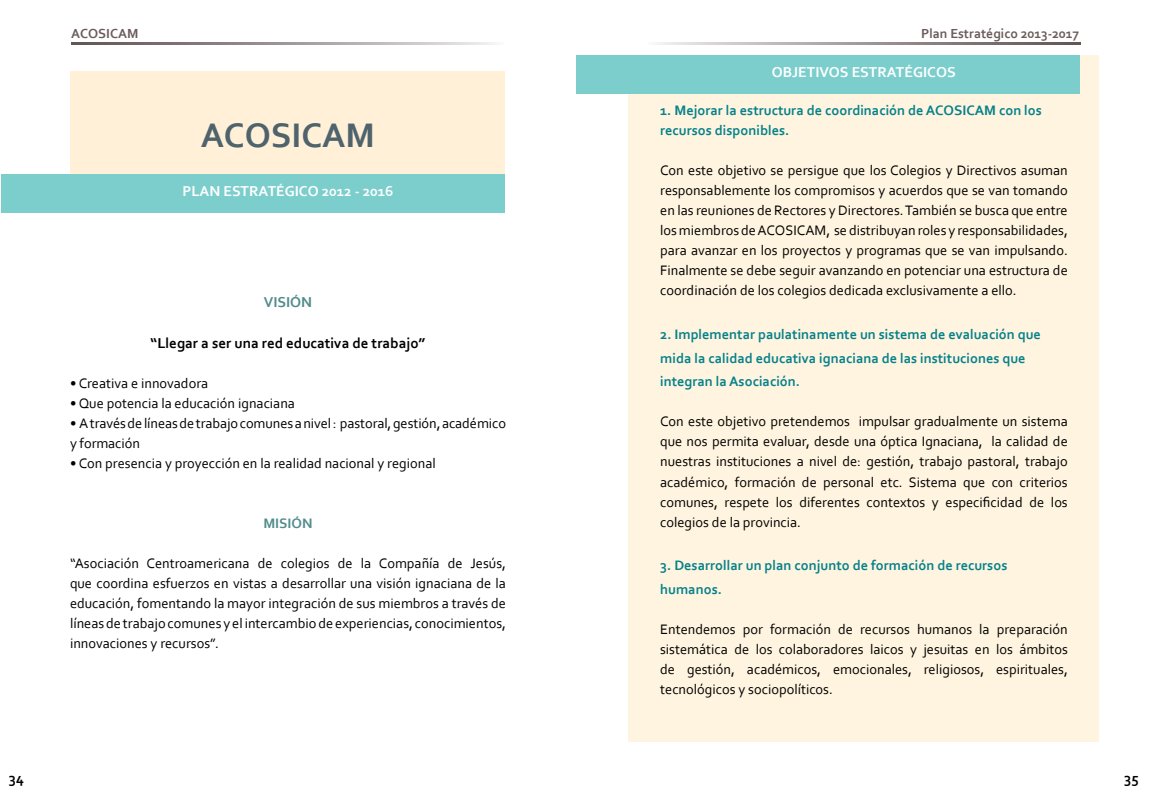
<style>
.page{position:relative;width:1152px;height:798px;background:#fff}
.page>*{position:absolute;margin:0;border:0;box-sizing:border-box;transform-origin:0 0}
.t1{font:700 35.62px "Corbel";color:#4e636c}
.t2{font:700 15px "Corbel";color:#fff}
.t3{font:700 15px "Corbel";color:#000}
.t4{font:700 15px "Corbel";color:#518b8c}
.t5{font:14.38px/20px "Corbel";color:#000;text-align:justify}
.t6{font:700 14.38px/23.8px "Corbel";color:#05818b}
.t7{font:700 14.38px "Corbel";color:#518b8c}
.t8{font:700 13.75px "Corbel";color:#6c5b5b}
</style>
<div class="page">
<img style="left:71px;top:43px;width:424px;height:1px">
<img style="left:657px;top:43px;width:423px;height:1px">
<div style="left:628px;top:56px;width:471px;height:686px;background:#fff4df"></div>
<div style="left:71px;top:71px;width:434px;height:142px;background:#fff0d7"></div>
<div style="left:1px;top:174px;width:504px;height:39px;background:#7ccecd"></div>
<div style="left:576px;top:56px;width:503px;height:38px;background:#7ccecd"></div>
<p class="t8" style="left:71px;top:25px;width:69px">ACOSICAM</p>
<h1 class="t1" style="left:201px;top:113px;width:176px">ACOSICAM</h1>
<p class="t2" style="left:182px;top:181px;width:212px">PLAN ESTRATÉGICO 2012 - 2016</p>
<p class="t4" style="left:264px;top:293px;width:50px">VISIÓN</p>
<p class="t3" style="left:151px;top:333px;width:276px">“Llegar a ser una red educativa de trabajo”</p>
<p class="t5" style="left:70px;top:372px;width:140px">• Creativa e innovadora</p>
<p class="t5" style="left:70px;top:392px;width:226px">• Que potencia la educación ignaciana</p>
<p class="t5" style="left:70px;top:412px;width:437px">• A través de líneas de trabajo comunes a nivel : pastoral, gestión, académico y formación</p>
<p class="t5" style="left:70px;top:452px;width:367px">• Con presencia y proyección en la realidad nacional y regional</p>
<p class="t7" style="left:263px;top:514px;width:51px">MISIÓN</p>
<p class="t5" style="left:70px;top:552px;width:437px">“Asociación Centroamericana de colegios de la Compañía de Jesús, que coordina esfuerzos en vistas a desarrollar una visión ignaciana de la educación, fomentando la mayor integración de sus miembros a través de líneas de trabajo comunes y el intercambio de experiencias, conocimientos, innovaciones y recursos”.</p>
<p class="t8" style="left:921px;top:25px;width:160px">Plan Estratégico 2013-2017</p>
<p class="t2" style="left:772px;top:62px;width:185px">OBJETIVOS ESTRATÉGICOS</p>
<p class="t6" style="left:660px;top:100px;width:383px;line-height:20px">1. Mejorar la estructura de coordinación de ACOSICAM con los recursos disponibles.</p>
<p class="t5" style="left:660px;top:160px;width:409px">Con este objetivo se persigue que los Colegios y Directivos asuman responsablemente los compromisos y acuerdos que se van tomando en las reuniones de Rectores y Directores. También se busca que entre los miembros de ACOSICAM, se distribuyan roles y responsabilidades, para avanzar en los proyectos y programas que se van impulsando.<br>Finalmente se debe seguir avanzando en potenciar una estructura de coordinación de los colegios dedicada exclusivamente a ello.</p>
<p class="t6" style="left:660px;top:322px;width:382px">2. Implementar paulatinamente un sistema de evaluación que mida la calidad educativa ignaciana de las instituciones que integran la Asociación.</p>
<p class="t5" style="left:660px;top:411px;width:409px">Con este objetivo pretendemos impulsar gradualmente un sistema que nos permita evaluar, desde una óptica Ignaciana, la calidad de nuestras instituciones a nivel de: gestión, trabajo pastoral, trabajo académico, formación de personal etc. Sistema que con criterios comunes, respete los diferentes contextos y especificidad de los colegios de la provincia.</p>
<p class="t6" style="left:660px;top:553px;width:349px">3. Desarrollar un plan conjunto de formación de recursos humanos.</p>
<p class="t5" style="left:660px;top:618px;width:409px">Entendemos por formación de recursos humanos la preparación sistemática de los colaboradores laicos y jesuitas en los ámbitos de gestión, académicos, emocionales, religiosos, espirituales, tecnológicos y sociopolíticos.</p>
<p class="t3" style="left:9px;top:768px;width:17px">34</p>
<p class="t3" style="left:1124px;top:768px;width:16px">35</p>
</div>
